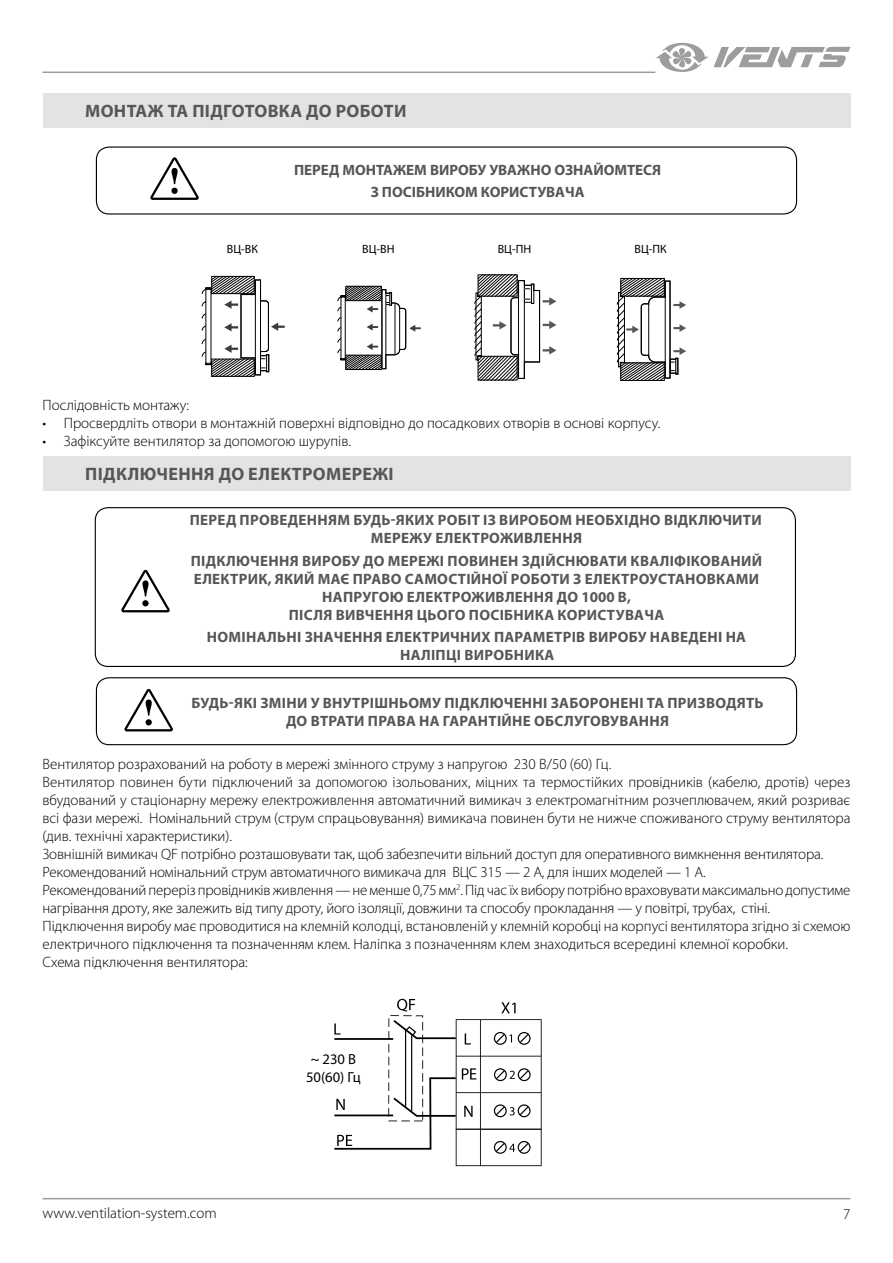
<style>
.page{position:relative;width:893px;height:1263px;background:#fff}
.page>*{position:absolute;margin:0;border:0;box-sizing:border-box;transform-origin:0 0}
.t1{font:700 18px "Myriad Pro";letter-spacing:.02em;color:#575756}
.t2{font:300 15px/18px "Myriad Pro";color:#000}
.t3{font:700 15px/18px "Myriad Pro";letter-spacing:.02em;color:#575756;text-align:center}
.t4{font:700 15px/22.2px "Myriad Pro";color:#575756;text-align:center}
.t5{font:14.55px/17.5px "Myriad Pro";color:#000;text-align:center}
.t6{font:12px "Myriad Pro";color:#000}
</style>
<div class="page">
<hr style="left:43px;top:1198px;width:807px;height:1px;background:#9d9d9c">
<hr style="left:43px;top:72px;width:612px;height:1px;background:#9d9d9c">
<svg style="left:655px;top:43px;width:195px;height:29px"></svg>
<div style="left:43px;top:94px;width:807px;height:34px;background:#e3e3e3"></div>
<div style="left:96px;top:146px;width:701px;height:69px;border:1px solid #000;border-radius:13px"></div>
<svg style="left:150px;top:157px;width:49px;height:43px"></svg>
<svg style="left:121px;top:570px;width:49px;height:42px"></svg>
<svg style="left:124px;top:689px;width:49px;height:42px"></svg>
<svg style="left:202px;top:276px;width:83px;height:101px"></svg>
<svg style="left:337px;top:286px;width:84px;height:84px"></svg>
<svg style="left:474px;top:275px;width:82px;height:105px"></svg>
<svg style="left:617px;top:278px;width:69px;height:103px"></svg>
<div style="left:43px;top:456px;width:807px;height:34px;background:#e3e3e3"></div>
<div style="left:96px;top:677px;width:701px;height:68px;border:1px solid #000;border-radius:13px"></div>
<div style="left:95px;top:507px;width:701px;height:160px;border:1px solid #000;border-radius:13px"></div>
<svg style="left:334px;top:999px;width:208px;height:167px"></svg>
<p class="t1" style="left:85px;top:99px;width:323px">МОНТАЖ ТА ПІДГОТОВКА ДО РОБОТИ</p>
<p class="t4" style="left:294px;top:158px;width:369px">ПЕРЕД МОНТАЖЕМ ВИРОБУ УВАЖНО ОЗНАЙОМТЕСЯ<br>З ПОСІБНИКОМ КОРИСТУВАЧА</p>
<p class="t6" style="left:227px;top:241px;width:33px">ВЦ-ВК</p>
<p class="t6" style="left:362px;top:241px;width:34px">ВЦ-ВН</p>
<p class="t6" style="left:498px;top:241px;width:35px">ВЦ-ПН</p>
<p class="t6" style="left:634px;top:241px;width:34px">ВЦ-ПК</p>
<p class="t2" style="left:43px;top:396px;width:148px">Послідовність монтажу:</p>
<p class="t2" style="left:43px;top:414px;width:619px">• Просвердліть отвори в монтажній поверхні відповідно до посадкових отворів в основі корпусу.</p>
<p class="t2" style="left:43px;top:432px;width:310px">• Зафіксуйте вентилятор за допомогою шурупів.</p>
<p class="t1" style="left:85px;top:462px;width:310px">ПІДКЛЮЧЕННЯ ДО ЕЛЕКТРОМЕРЕЖІ</p>
<p class="t3" style="left:190px;top:511px;width:574px">ПЕРЕД ПРОВЕДЕННЯМ БУДЬ-ЯКИХ РОБІТ ІЗ ВИРОБОМ НЕОБХІДНО ВІДКЛЮЧИТИ<br>МЕРЕЖУ ЕЛЕКТРОЖИВЛЕННЯ</p>
<p class="t3" style="left:191px;top:551px;width:573px">ПІДКЛЮЧЕННЯ ВИРОБУ ДО МЕРЕЖІ ПОВИНЕН ЗДІЙСНЮВАТИ КВАЛІФІКОВАНИЙ ЕЛЕКТРИК, ЯКИЙ МАЄ ПРАВО САМОСТІЙНОЇ РОБОТИ З ЕЛЕКТРОУСТАНОВКАМИ НАПРУГОЮ ЕЛЕКТРОЖИВЛЕННЯ ДО 1000 В,<br>ПІСЛЯ ВИВЧЕННЯ ЦЬОГО ПОСІБНИКА КОРИСТУВАЧА</p>
<p class="t3" style="left:207px;top:627px;width:541px">НОМІНАЛЬНІ ЗНАЧЕННЯ ЕЛЕКТРИЧНИХ ПАРАМЕТРІВ ВИРОБУ НАВЕДЕНІ НА<br>НАЛІПЦІ ВИРОБНИКА</p>
<p class="t3" style="left:192px;top:693px;width:573px">БУДЬ-ЯКІ ЗМІНИ У ВНУТРІШНЬОМУ ПІДКЛЮЧЕННІ ЗАБОРОНЕНІ ТА ПРИЗВОДЯТЬ<br>ДО ВТРАТИ ПРАВА НА ГАРАНТІЙНЕ ОБСЛУГОВУВАННЯ</p>
<p class="t2" style="left:43px;top:755px;width:809px">Вентилятор розрахований на роботу в мережі змінного струму з напругою 230 В/50 (60) Гц.<br>Вентилятор повинен бути підключений за допомогою ізольованих, міцних та термостійких провідників (кабелю, дротів) через вбудований у стаціонарну мережу електроживлення автоматичний вимикач з електромагнітним розчеплювачем, який розриває всі фази мережі. Номінальний струм (струм спрацьовування) вимикача повинен бути не нижче споживаного струму вентилятора (див. технічні характеристики).<br>Зовнішній вимикач QF потрібно розташовувати так, щоб забезпечити вільний доступ для оперативного вимкнення вентилятора.<br>Рекомендований номінальний струм автоматичного вимикача для ВЦС 315 — 2 А, для інших моделей — 1 А.<br>Рекомендований переріз провідників живлення — не менше 0,75 мм<sup>2</sup>. Під час їх вибору потрібно враховувати максимально допустиме нагрівання дроту, яке залежить від типу дроту, його ізоляції, довжини та способу прокладання — у повітрі, трубах, стіні.<br>Підключення виробу має проводитися на клемній колодці, встановленій у клемній коробці на корпусі вентилятора згідно зі схемою електричного підключення та позначенням клем. Наліпка з позначенням клем знаходиться всередині клемної коробки.<br>Схема підключення вентилятора:</p>
<p class="t5" style="left:306px;top:1050px;width:56px">~ 230 В<br>50(60) Гц</p>
<p class="t2" style="left:43px;top:1204px;width:176px">www.ventilation-system.com</p>
<p class="t2" style="left:843px;top:1205px;width:9px">7</p>
</div>
